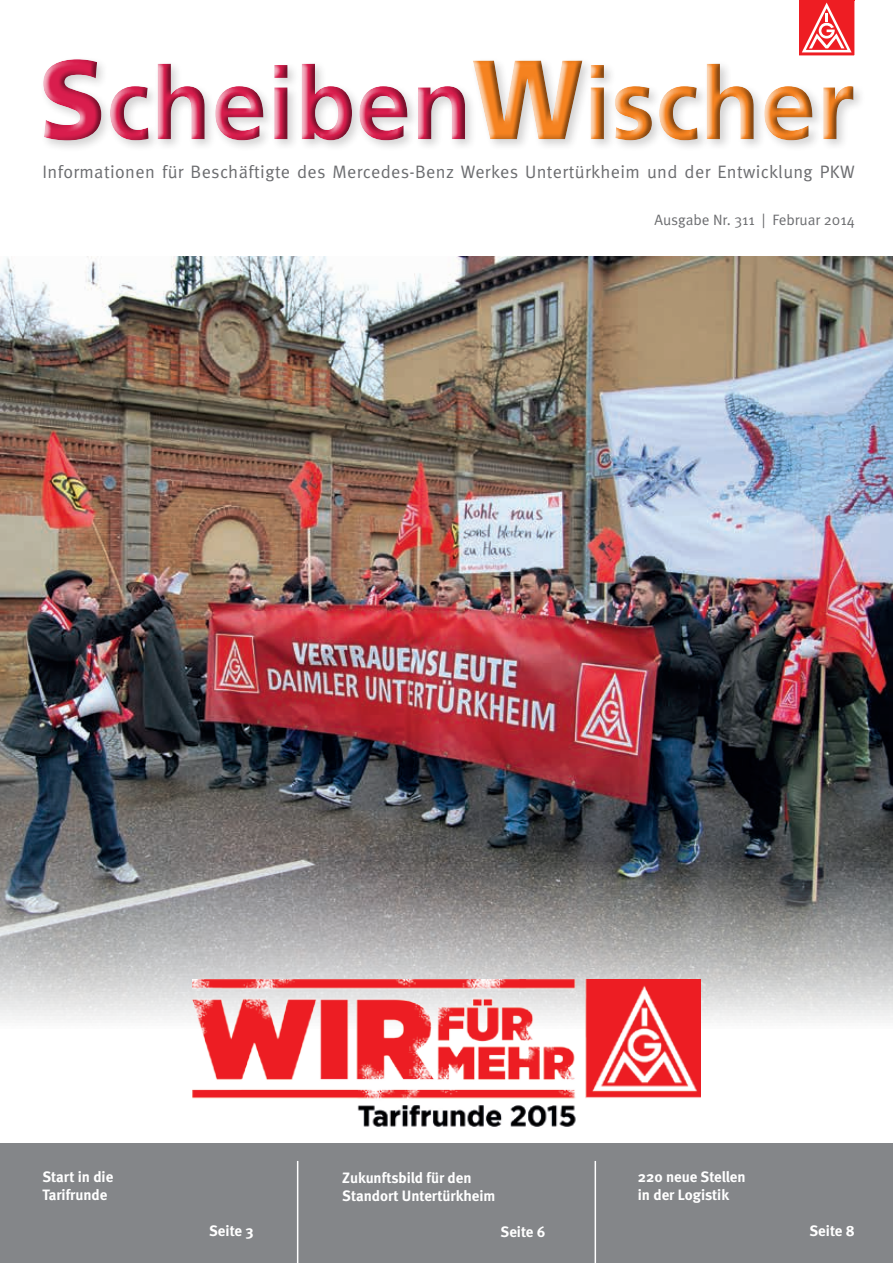
<style>
.page{position:relative;width:893px;height:1263px;background:#fff}
.page>*{position:absolute;margin:0;border:0;box-sizing:border-box;transform-origin:0 0}
.t1{font:700 100.5px "Frutiger";color:#d91d4d}
.t2{font:18px "Meta Normal";letter-spacing:.025em;color:#6c6d70}
.t3{font:700 15px/18px "Meta";color:#fff}
.t4{font:15px "Meta Normal";color:#6c6d70}
.s1{font-weight:900;font-size:112.5px}
.s2{font-weight:900;font-size:112.5px;color:#f58220}
.s3{color:#f58220}
</style>
<div class="page">
<svg style="left:799px;top:1px;width:55px;height:54px"></svg>
<div style="left:0;top:1144px;width:893px;height:119px;background:#848689"></div>
<div style="left:37px;top:53px;width:816px;height:93px;background:#fff"></div>
<div style="left:47px;top:55px;width:813px;height:92px;background:#6c6d70;opacity:.75"></div>
<hr style="left:297px;top:1161px;width:1px;height:102px;background:#fff">
<hr style="left:595px;top:1161px;width:1px;height:102px;background:#fff">
<hr style="left:799px;top:0;width:55px;height:1px;background:#ee1d23">
<img style="left:0;top:257px;width:893px;height:774px">
<img style="left:192px;top:979px;width:508px;height:148px">
<h1 class="t1" style="left:38px;top:45px;width:818px"><span class="s1">S</span>cheiben<span class="s2">W</span><span class="s3">ischer</span></h1>
<p class="t2" style="left:43px;top:161px;width:814px">Informationen für Beschäftigte des Mercedes-Benz Werkes Untertürkheim und der Entwicklung PKW</p>
<p class="t4" style="left:654px;top:211px;width:202px">Ausgabe Nr. 311 | Februar 2014</p>
<p class="t3" style="left:43px;top:1168px;width:72px">Start in die<br>Tarifrunde</p>
<p class="t3" style="left:209px;top:1222px;width:46px">Seite 3</p>
<p class="t3" style="left:342px;top:1168px;width:155px">Zukunftsbild für den<br>Standort Untertürkheim</p>
<p class="t3" style="left:501px;top:1222px;width:46px">Seite 6</p>
<p class="t3" style="left:638px;top:1168px;width:109px">220 neue Stellen in der Logistik</p>
<p class="t3" style="left:809px;top:1222px;width:47px">Seite 8</p>
</div>
